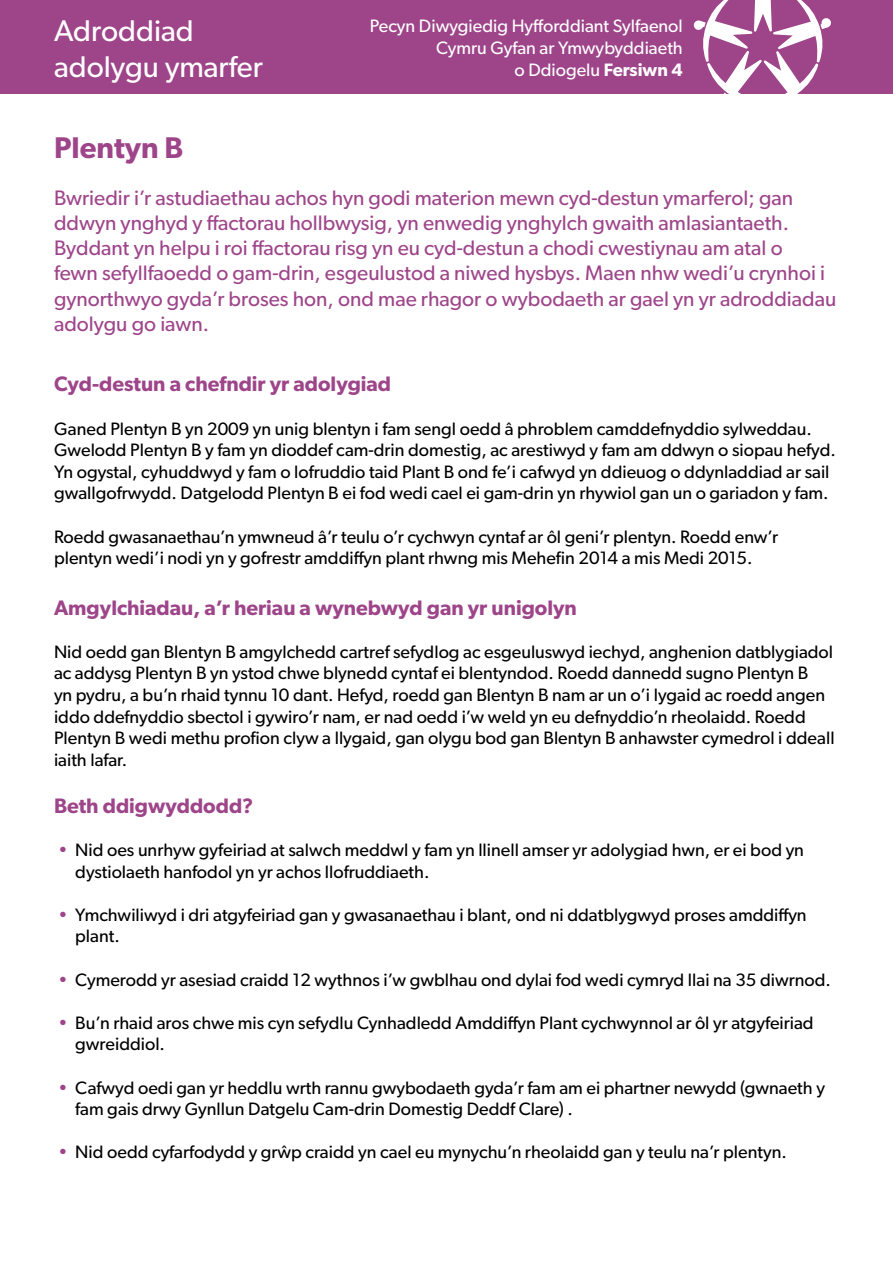
<style>
.page{position:relative;width:893px;height:1263px;background:#fff}
.page>*{position:absolute;margin:0;border:0;box-sizing:border-box;transform-origin:0 0}
.t1{font:30px/36px "Gibson";color:#fff}
.t2{font:600 30px "Gibson";color:#9e458a}
.t3{font:21px/25.2px "Gibson";color:#9e458a}
.t4{font:600 21px "Gibson";color:#9e458a}
.t5{font:18px/21.6px "Gibson";color:#000}
.t6{font:18px/21.6px "Gibson";color:#fff;text-align:right}
.s1{font-weight:600}
.s2{color:#9e458a}
</style>
<div class="page">
<div style="left:0;top:0;width:893px;height:94px;background:#9e458a"></div>
<svg style="left:693px;top:0;width:138px;height:94px"></svg>
<h1 class="t1" style="left:54px;top:12px;width:210px">Adroddiad adolygu ymarfer</h1>
<p class="t6" style="left:370px;top:15px;width:315px">Pecyn Diwygiedig Hyfforddiant Sylfaenol<br>Cymru Gyfan ar Ymwybyddiaeth<br>o Ddiogelu <span class="s1">Fersiwn 4</span></p>
<h1 class="t2" style="left:54px;top:130px;width:131px">Plentyn B</h1>
<p class="t3" style="left:54px;top:185px;width:784px">Bwriedir i’r astudiaethau achos hyn godi materion mewn cyd-destun ymarferol; gan ddwyn ynghyd y ffactorau hollbwysig, yn enwedig ynghylch gwaith amlasiantaeth.<br>Byddant yn helpu i roi ffactorau risg yn eu cyd-destun a chodi cwestiynau am atal o<br>fewn sefyllfaoedd o gam-drin, esgeulustod a niwed hysbys. Maen nhw wedi’u crynhoi i gynorthwyo gyda’r broses hon, ond mae rhagor o wybodaeth ar gael yn yr adroddiadau adolygu go iawn.</p>
<p class="t4" style="left:54px;top:372px;width:339px">Cyd-destun a chefndir yr adolygiad</p>
<p class="t5" style="left:54px;top:417px;width:783px">Ganed Plentyn B yn 2009 yn unig blentyn i fam sengl oedd â phroblem camddefnyddio sylweddau.<br>Gwelodd Plentyn B y fam yn dioddef cam-drin domestig, ac arestiwyd y fam am ddwyn o siopau hefyd.<br>Yn ogystal, cyhuddwyd y fam o lofruddio taid Plant B ond fe’i cafwyd yn ddieuog o ddynladdiad ar sail gwallgofrwydd. Datgelodd Plentyn B ei fod wedi cael ei gam-drin yn rhywiol gan un o gariadon y fam.</p>
<p class="t5" style="left:54px;top:525px;width:726px">Roedd gwasanaethau’n ymwneud â’r teulu o’r cychwyn cyntaf ar ôl geni’r plentyn. Roedd enw’r plentyn wedi’i nodi yn y gofrestr amddiffyn plant rhwng mis Mehefin 2014 a mis Medi 2015.</p>
<p class="t4" style="left:54px;top:595px;width:524px">Amgylchiadau, a’r heriau a wynebwyd gan yr unigolyn</p>
<p class="t5" style="left:54px;top:641px;width:782px">Nid oedd gan Blentyn B amgylchedd cartref sefydlog ac esgeuluswyd iechyd, anghenion datblygiadol ac addysg Plentyn B yn ystod chwe blynedd cyntaf ei blentyndod. Roedd dannedd sugno Plentyn B<br>yn pydru, a bu’n rhaid tynnu 10 dant. Hefyd, roedd gan Blentyn B nam ar un o’i lygaid ac roedd angen iddo ddefnyddio sbectol i gywiro’r nam, er nad oedd i’w weld yn eu defnyddio’n rheolaidd. Roedd Plentyn B wedi methu profion clyw a llygaid, gan olygu bod gan Blentyn B anhawster cymedrol i ddeall iaith lafar.</p>
<p class="t4" style="left:54px;top:793px;width:201px">Beth ddigwyddodd?</p>
<p class="t5" style="left:75px;top:839px;width:730px;text-indent:-17px"><span class="s2">•</span> Nid oes unrhyw gyfeiriad at salwch meddwl y fam yn llinell amser yr adolygiad hwn, er ei bod yn dystiolaeth hanfodol yn yr achos llofruddiaeth.</p>
<p class="t5" style="left:75px;top:903px;width:733px;text-indent:-17px"><span class="s2">•</span> Ymchwiliwyd i dri atgyfeiriad gan y gwasanaethau i blant, ond ni ddatblygwyd proses amddiffyn plant.</p>
<p class="t5" style="left:58px;top:968px;width:774px"><span class="s2">•</span> Cymerodd yr asesiad craidd 12 wythnos i’w gwblhau ond dylai fod wedi cymryd llai na 35 diwrnod.</p>
<p class="t5" style="left:75px;top:1011px;width:740px;text-indent:-17px"><span class="s2">•</span> Bu’n rhaid aros chwe mis cyn sefydlu Cynhadledd Amddiffyn Plant cychwynnol ar ôl yr atgyfeiriad gwreiddiol.</p>
<p class="t5" style="left:75px;top:1076px;width:751px;text-indent:-17px"><span class="s2">•</span> Cafwyd oedi gan yr heddlu wrth rannu gwybodaeth gyda’r fam am ei phartner newydd (gwnaeth y fam gais drwy Gynllun Datgelu Cam-drin Domestig Deddf Clare) .</p>
<p class="t5" style="left:58px;top:1141px;width:730px"><span class="s2">•</span> Nid oedd cyfarfodydd y grŵp craidd yn cael eu mynychu’n rheolaidd gan y teulu na’r plentyn.</p>
</div>
